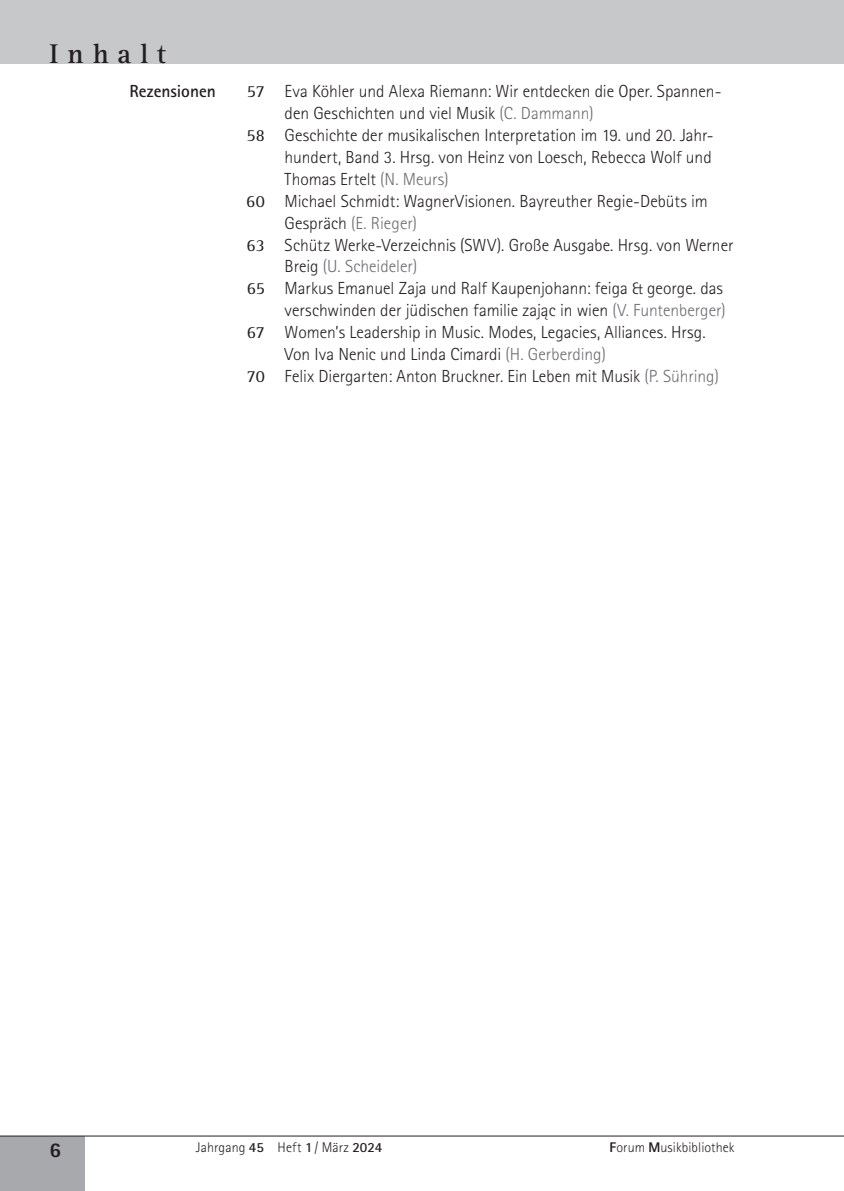
<style>
.page{position:relative;width:844px;height:1191px;background:#fff}
.page>*{position:absolute;margin:0;border:0;box-sizing:border-box;transform-origin:0 0}
.t1{font:700 28px "Rotis Serif Pro";letter-spacing:.325em;color:#231f20}
.t2{font:800 21px "Rotis Sans Serif Pro";color:#231f20}
.Inhaltsverzeichnis{font:300 17.5px/21.9px "Rotis Sans Serif Pro";color:#231f20}
.t3{font:17.5px "Rotis Serif Pro";letter-spacing:-.005em;color:#231f20}
.Absatz_mit_Einzug{font:700 17.5px "Rotis Sans Serif Pro";color:#231f20}
.t4{font:300 14px "Rotis Sans Serif Pro";letter-spacing:.01em;color:#231f20}
.s1{color:#6c6d70}
.s2{font-weight:700}
.s3{font-weight:800}
</style>
<div class="page">
<div style="left:0;top:1136px;width:84px;height:55px;background:#a8a9ad"></div>
<hr style="left:0;top:1135px;width:843px;height:1px;background:#231f20">
<div style="left:0;top:0;width:843px;height:63px;background:#c7c8ca"></div>
<p class="t1" style="left:50px;top:37px;width:118px">Inhalt</p>
<p class="Absatz_mit_Einzug" style="left:129px;top:80px;width:88px">Rezensionen</p>
<p class="t3" style="left:247px;top:81px;width:19px">57</p>
<p class="t3" style="left:246px;top:125px;width:20px">58</p>
<p class="t3" style="left:246px;top:190px;width:20px">60</p>
<p class="t3" style="left:246px;top:234px;width:20px">63</p>
<p class="t3" style="left:247px;top:278px;width:20px">65</p>
<p class="t3" style="left:246px;top:322px;width:20px">67</p>
<p class="t3" style="left:247px;top:365px;width:19px">70</p>
<p class="Inhaltsverzeichnis" style="left:284px;top:81px;width:438px">Eva Köhler und Alexa Riemann: Wir entdecken die Oper. Spannen&shy;den Geschichten und viel Musik <span class="s1">(C. Dammann)</span></p>
<p class="Inhaltsverzeichnis" style="left:284px;top:125px;width:430px;text-align:justify">Geschichte der musikalischen Interpretation im 19. und 20. Jahr&shy;hundert, Band 3. Hrsg. von Heinz von Loesch, Rebecca Wolf und Thomas Ertelt <span class="s1">(N. Meurs)</span></p>
<p class="Inhaltsverzeichnis" style="left:284px;top:190px;width:424px">Michael Schmidt: WagnerVisionen. Bayreuther Regie-Debüts im<br>Gespräch <span class="s1">(E. Rieger)</span></p>
<p class="Inhaltsverzeichnis" style="left:284px;top:234px;width:450px">Schütz Werke-Verzeichnis (SWV). Große Ausgabe. Hrsg. von Werner<br>Breig <span class="s1">(U. Scheideler)</span></p>
<p class="Inhaltsverzeichnis" style="left:284px;top:278px;width:442px">Markus Emanuel Zaja und Ralf Kaupenjohann: feiga &amp; george. das verschwinden der jüdischen familie zając in wien <span class="s1">(V. Funtenberger)</span></p>
<p class="Inhaltsverzeichnis" style="left:284px;top:321px;width:422px">Women’s Leadership in Music. Modes, Legacies, Alliances. Hrsg.<br>Von Iva Nenic und Linda Cimardi <span class="s1">(H. Gerberding)</span></p>
<p class="Inhaltsverzeichnis" style="left:284px;top:365px;width:436px">Felix Diergarten: Anton Bruckner. Ein Leben mit Musik <span class="s1">(P. Sühring)</span></p>
<p class="t2" style="left:50px;top:1136px;width:13px">6</p>
<p class="t4" style="left:196px;top:1139px;width:188px">Jahrgang <span class="s2">45</span> Heft <span class="s2">1</span> / März <span class="s2">2024</span></p>
<p class="t4" style="left:609px;top:1139px;width:127px"><span class="s3">F</span>orum <span class="s3">M</span>usikbibliothek</p>
</div>
